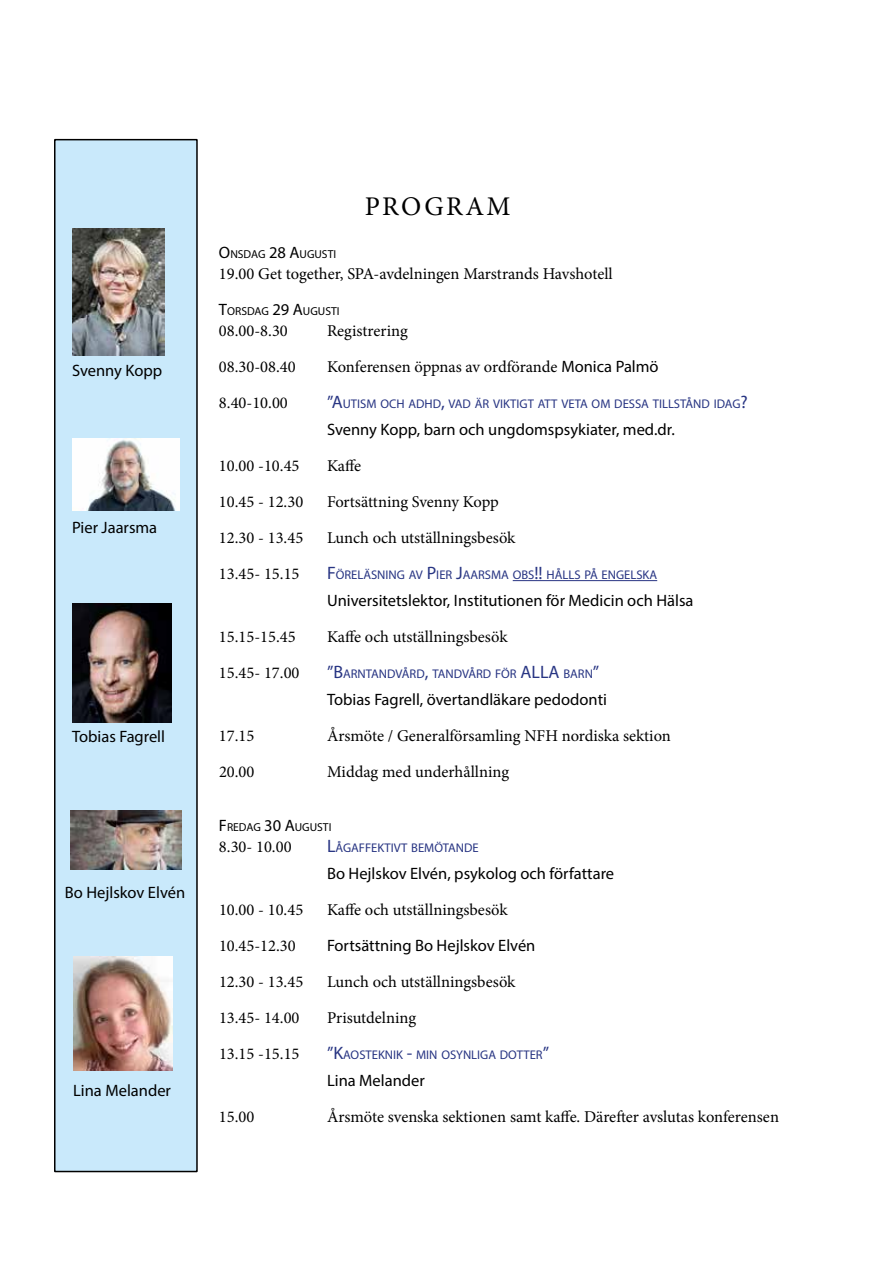
<style>
.page{position:relative;width:893px;height:1263px;background:#fff}
.page>*{position:absolute;margin:0;border:0;box-sizing:border-box;transform-origin:0 0}
.t1{font:27px "Minion Pro";letter-spacing:.09em;color:#000}
.t2{font:16.5px "Minion Pro";color:#000}
.t3{font:16.5px "Myriad Pro";color:#000}
.t4{font:12.6px "Myriad Pro";color:#283583}
.t5{font:11.55px "Myriad Pro";color:#000}
.s1{font-size:16.5px}
.s2{font-family:"Myriad Pro"}
.s3{font-size:18px}
</style>
<div class="page">
<div style="left:55px;top:140px;width:142px;height:1031px;background:#c9e9fb"></div>
<div style="left:54px;top:139px;width:144px;height:1033px;border:2px solid #000"></div>
<hr style="left:513px;top:580px;width:144px;height:1px;background:#283583">
<img style="left:72px;top:228px;width:93px;height:128px">
<img style="left:72px;top:439px;width:108px;height:72px">
<img style="left:72px;top:604px;width:100px;height:119px">
<img style="left:71px;top:810px;width:110px;height:59px">
<img style="left:74px;top:957px;width:98px;height:114px">
<p class="t3" style="left:72px;top:360px;width:92px">Svenny Kopp</p>
<p class="t3" style="left:72px;top:517px;width:87px">Pier Jaarsma</p>
<p class="t3" style="left:72px;top:726px;width:94px">Tobias Fagrell</p>
<p class="t3" style="left:65px;top:882px;width:122px">Bo Hejlskov Elvén</p>
<p class="t3" style="left:73px;top:1080px;width:99px">Lina Melander</p>
<h1 class="t1" style="left:365px;top:189px;width:147px">PROGRAM</h1>
<p class="t5" style="left:219px;top:247px;width:119px"><span class="s1">O</span>NSDAG <span class="s1">28 A</span>UGUSTI</p>
<p class="t2" style="left:219px;top:262px;width:395px">19.00 Get together, SPA-avdelningen Marstrands Havshotell</p>
<p class="t5" style="left:219px;top:304px;width:122px"><span class="s1">T</span>ORSDAG <span class="s1">29 A</span>UGUSTI</p>
<p class="t2" style="left:219px;top:319px;width:70px">08.00-8.30</p>
<p class="t2" style="left:327px;top:319px;width:82px">Registrering</p>
<p class="t2" style="left:219px;top:355px;width:78px">08.30-08.40</p>
<p class="t2" style="left:327px;top:355px;width:333px">Konferensen öppnas av ordförande <span class="s2">Monica Palmö</span></p>
<p class="t2" style="left:219px;top:391px;width:70px">8.40-10.00</p>
<p class="t4" style="left:327px;top:396px;width:422px"><span class="s3">”A</span>UTISM OCH ADHD<span class="s3">,</span> VAD ÄR VIKTIGT ATT VETA OM DESSA TILLSTÅND IDAG<span class="s3">?</span></p>
<p class="t3" style="left:327px;top:419px;width:349px">Svenny Kopp, barn och ungdomspsykiater, med.dr.</p>
<p class="t2" style="left:219px;top:454px;width:82px">10.00 -10.45</p>
<p class="t2" style="left:327px;top:454px;width:36px">Kaffe</p>
<p class="t2" style="left:219px;top:490px;width:86px">10.45 - 12.30</p>
<p class="t2" style="left:327px;top:490px;width:173px">Fortsättning Svenny Kopp</p>
<p class="t2" style="left:219px;top:526px;width:86px">12.30 - 13.45</p>
<p class="t2" style="left:327px;top:526px;width:190px">Lunch och utställningsbesök</p>
<p class="t2" style="left:219px;top:562px;width:82px">13.45- 15.15</p>
<p class="t4" style="left:327px;top:567px;width:332px"><span class="s3">F</span>ÖRELÄSNING AV <span class="s3">P</span>IER <span class="s3">J</span>AARSMA OBS<span class="s3">!!</span> HÅLLS PÅ ENGELSKA</p>
<p class="t3" style="left:327px;top:590px;width:368px">Universitetslektor, Institutionen för Medicin och Hälsa</p>
<p class="t2" style="left:219px;top:625px;width:78px">15.15-15.45</p>
<p class="t2" style="left:327px;top:625px;width:182px">Kaffe och utställningsbesök</p>
<p class="t2" style="left:219px;top:661px;width:82px">15.45- 17.00</p>
<p class="t4" style="left:327px;top:666px;width:205px"><span class="s3">”B</span>ARNTANDVÅRD<span class="s3">,</span> TANDVÅRD FÖR <span class="s3">ALLA</span></p>
<p class="t4" style="left:563px;top:666px;width:37px">BARN<span class="s3">”</span></p>
<p class="t3" style="left:327px;top:689px;width:282px">Tobias Fagrell, övertandläkare pedodonti</p>
<p class="t2" style="left:219px;top:724px;width:37px">17.15</p>
<p class="t2" style="left:327px;top:724px;width:345px">Årsmöte / Generalförsamling NFH nordiska sektion</p>
<p class="t2" style="left:219px;top:760px;width:37px">20.00</p>
<p class="t2" style="left:327px;top:760px;width:184px">Middag med underhållning</p>
<p class="t5" style="left:219px;top:820px;width:114px"><span class="s1">F</span>REDAG <span class="s1">30 A</span>UGUSTI</p>
<p class="t2" style="left:219px;top:835px;width:74px">8.30- 10.00</p>
<p class="t4" style="left:327px;top:840px;width:153px"><span class="s3">L</span>ÅGAFFEKTIVT BEMÖTANDE</p>
<p class="t3" style="left:327px;top:863px;width:289px">Bo Hejlskov Elvén, psykolog och författare</p>
<p class="t2" style="left:219px;top:898px;width:86px">10.00 - 10.45</p>
<p class="t2" style="left:327px;top:898px;width:182px">Kaffe och utställningsbesök</p>
<p class="t2" style="left:219px;top:934px;width:78px">10.45-12.30</p>
<p class="t3" style="left:327px;top:935px;width:210px">Fortsättning Bo Hejlskov Elvén</p>
<p class="t2" style="left:219px;top:970px;width:86px">12.30 - 13.45</p>
<p class="t2" style="left:327px;top:970px;width:190px">Lunch och utställningsbesök</p>
<p class="t2" style="left:219px;top:1006px;width:82px">13.45- 14.00</p>
<p class="t2" style="left:327px;top:1006px;width:91px">Prisutdelning</p>
<p class="t2" style="left:219px;top:1042px;width:82px">13.15 -15.15</p>
<p class="t4" style="left:327px;top:1047px;width:224px"><span class="s3">”K</span>AOSTEKNIK <span class="s3">-</span> MIN OSYNLIGA DOTTER<span class="s3">”</span></p>
<p class="t3" style="left:327px;top:1070px;width:99px">Lina Melander</p>
<p class="t2" style="left:219px;top:1105px;width:37px">15.00</p>
<p class="t2" style="left:327px;top:1105px;width:453px">Årsmöte svenska sektionen samt kaffe. Därefter avslutas konferensen</p>
</div>
